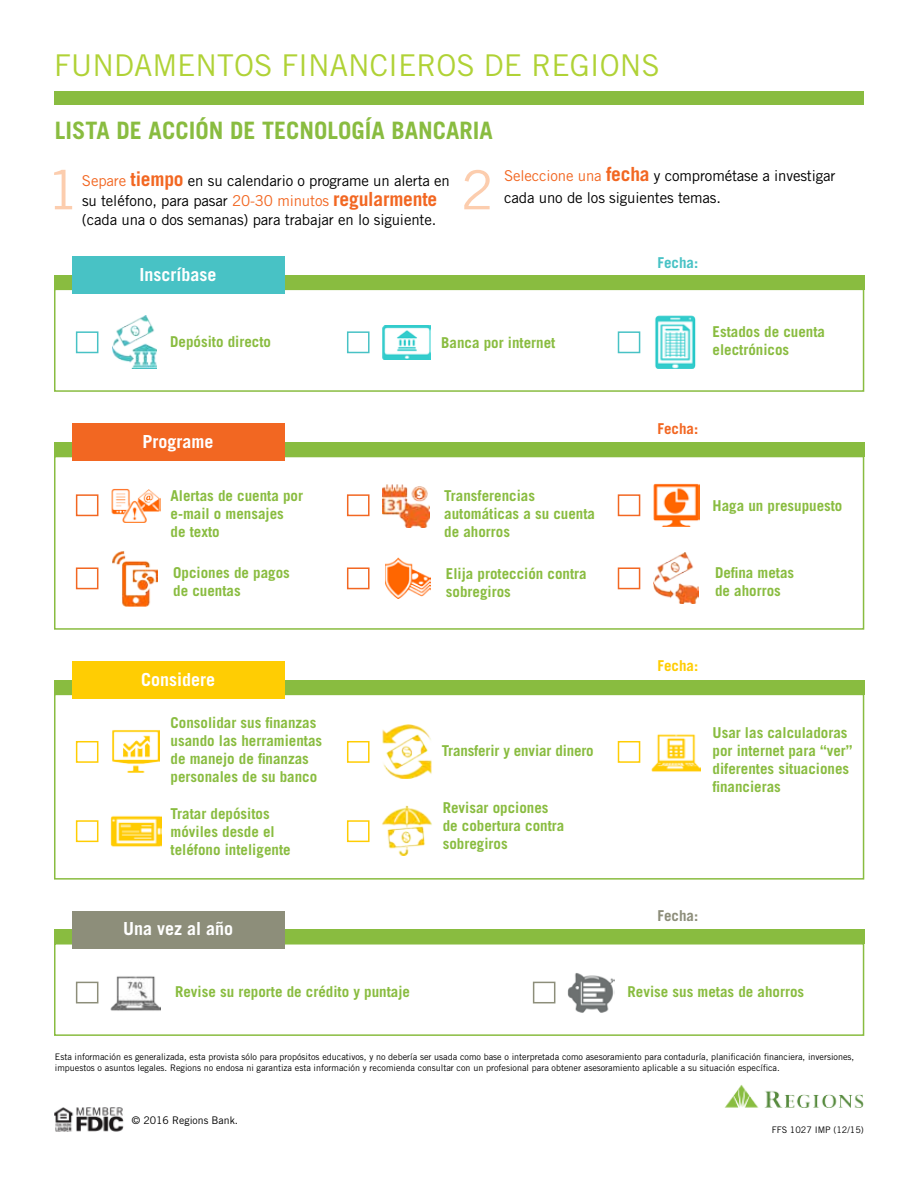
<style>
.page{position:relative;width:918px;height:1188px;background:#fff}
.page>*{position:absolute;margin:0;border:0;box-sizing:border-box;transform-origin:0 0}
.t1{font:54px "Trade Gothic LT Std";color:#fccdae}
.t2{font:30px "Trade Gothic LT Std";color:#b0d236}
.t3{font:700 24px "Trade Gothic LT Std";color:#89bc40}
.t4{font:700 18px "Trade Gothic LT Std";color:#fff}
.t5{font:700 15px/18px "Trade Gothic LT Std";color:#89bc40}
.t6{font:15px/19.5px "Trade Gothic LT Std";letter-spacing:-.01em;color:#000}
.t7{font:700 15px "Trade Gothic LT Std";color:#48c2c5}
.t8{font:700 15px "Trade Gothic LT Std";color:#f26722}
.t9{font:700 15px "Trade Gothic LT Std";color:#8d8e7a}
.t10{font:700 15px "Trade Gothic LT Std";color:#ffcd03}
.t11{font:10.5px "Trade Gothic LT Std";color:#000}
.t12{font:9px/10.8px "Trade Gothic LT Std";color:#000}
.s1{color:#f26722}
.s2{font-weight:700;font-size:19.5px;color:#f26722}
</style>
<div class="page">
<img style="left:725px;top:1085px;width:138px;height:23px">
<div style="left:54px;top:92px;width:810px;height:13px;background:#89bc40"></div>
<img style="left:54px;top:1107px;width:70px;height:25px">
<div style="left:54px;top:289px;width:810px;height:103px;border:2px solid #89bc40"></div>
<div style="left:76px;top:331px;width:22px;height:22px;border:2px solid #48c2c5"></div>
<img style="left:112px;top:316px;width:45px;height:53px">
<div style="left:54px;top:275px;width:810px;height:14px;background:#89bc40"></div>
<div style="left:72px;top:256px;width:212px;height:38px;background:#48c2c5"></div>
<img style="left:382px;top:325px;width:48px;height:34px">
<div style="left:347px;top:331px;width:23px;height:22px;border:2px solid #48c2c5"></div>
<div style="left:347px;top:567px;width:23px;height:22px;border:2px solid #f26722"></div>
<img style="left:385px;top:558px;width:45px;height:41px">
<img style="left:112px;top:551px;width:45px;height:55px">
<div style="left:76px;top:567px;width:22px;height:22px;border:2px solid #f26722"></div>
<div style="left:618px;top:567px;width:22px;height:22px;border:2px solid #f26722"></div>
<img style="left:653px;top:553px;width:46px;height:50px">
<div style="left:54px;top:456px;width:810px;height:174px;border:2px solid #89bc40"></div>
<div style="left:54px;top:442px;width:810px;height:15px;background:#89bc40"></div>
<div style="left:72px;top:423px;width:212px;height:38px;background:#f26722"></div>
<div style="left:533px;top:982px;width:22px;height:21px;border:2px solid #8d8e7a"></div>
<img style="left:567px;top:973px;width:48px;height:40px">
<div style="left:618px;top:741px;width:22px;height:22px;border:2px solid #ffcd03"></div>
<img style="left:652px;top:734px;width:48px;height:38px">
<div style="left:347px;top:820px;width:23px;height:22px;border:2px solid #ffcd03"></div>
<img style="left:382px;top:806px;width:50px;height:50px">
<div style="left:347px;top:741px;width:23px;height:22px;border:2px solid #ffcd03"></div>
<img style="left:382px;top:724px;width:50px;height:54px">
<div style="left:76px;top:820px;width:22px;height:22px;border:2px solid #ffcd03"></div>
<img style="left:111px;top:815px;width:51px;height:32px">
<div style="left:618px;top:494px;width:22px;height:22px;border:2px solid #f26722"></div>
<img style="left:653px;top:484px;width:47px;height:42px">
<div style="left:76px;top:494px;width:22px;height:22px;border:2px solid #f26722"></div>
<img style="left:111px;top:489px;width:50px;height:34px">
<div style="left:618px;top:331px;width:22px;height:22px;border:2px solid #48c2c5"></div>
<img style="left:655px;top:315px;width:41px;height:54px">
<div style="left:76px;top:982px;width:22px;height:21px;border:2px solid #8d8e7a"></div>
<img style="left:111px;top:976px;width:49px;height:35px">
<div style="left:54px;top:943px;width:810px;height:93px;border:2px solid #89bc40"></div>
<div style="left:54px;top:930px;width:810px;height:14px;background:#89bc40"></div>
<div style="left:72px;top:911px;width:212px;height:38px;background:#8d8e7a"></div>
<img style="left:112px;top:730px;width:48px;height:42px">
<div style="left:76px;top:741px;width:22px;height:22px;border:2px solid #ffcd03"></div>
<img style="left:382px;top:484px;width:47px;height:44px">
<div style="left:347px;top:494px;width:23px;height:22px;border:2px solid #f26722"></div>
<div style="left:54px;top:694px;width:810px;height:186px;border:2px solid #89bc40"></div>
<div style="left:54px;top:680px;width:810px;height:14px;background:#89bc40"></div>
<div style="left:72px;top:661px;width:212px;height:38px;background:#ffcd03"></div>
<h2 class="t2" style="left:54px;top:47px;width:607px">FUNDAMENTOS FINANCIEROS DE REGIONS</h2>
<h3 class="t3" style="left:55px;top:116px;width:439px">LISTA DE ACCIÓN DE TECNOLOGÍA BANCARIA</h3>
<p class="t6" style="left:82px;top:171px;width:369px"><span class="s1">Separe</span> <span class="s2">tiempo</span> en su calendario o programe un alerta en su teléfono, para pasar <span class="s1">20-30 minutos</span> <span class="s2">regularmente </span>(cada una o dos semanas) para trabajar en lo siguiente.</p>
<p class="t6" style="left:504px;top:164px;width:333px;line-height:22.5px"><span class="s1">Seleccione una</span> <span class="s2">fecha</span> y comprométase a investigar cada uno de los siguientes temas.</p>
<h1 class="t1" style="left:46px;top:157px;width:34px">1</h1>
<h1 class="t1" style="left:461px;top:157px;width:34px">2</h1>
<p class="t4" style="left:140px;top:263px;width:78px">Inscríbase</p>
<p class="t5" style="left:170px;top:333px;width:102px">Depósito directo</p>
<p class="t5" style="left:441px;top:333px;width:116px">Banca por internet</p>
<p class="t4" style="left:143px;top:430px;width:72px">Programe</p>
<p class="t5" style="left:171px;top:487px;width:134px">Alertas de cuenta por e-mail o mensajes<br>de texto</p>
<p class="t5" style="left:173px;top:564px;width:118px">Opciones de pagos de cuentas</p>
<p class="t4" style="left:141px;top:668px;width:75px">Considere</p>
<p class="t5" style="left:171px;top:714px;width:153px">Consolidar sus finanzas usando las herramientas de manejo de finanzas personales de su banco</p>
<p class="t5" style="left:171px;top:804px;width:122px">Tratar depósitos móviles desde el teléfono inteligente</p>
<p class="t4" style="left:123px;top:917px;width:111px">Una vez al año</p>
<p class="t5" style="left:175px;top:982px;width:237px">Revise su reporte de crédito y puntaje</p>
<p class="t5" style="left:444px;top:486px;width:152px">Transferencias automáticas a su cuenta de ahorros</p>
<p class="t5" style="left:446px;top:565px;width:142px">Elija protección contra sobregiros</p>
<p class="t5" style="left:442px;top:742px;width:154px">Transferir y enviar dinero</p>
<p class="t5" style="left:443px;top:798px;width:123px">Revisar opciones de cobertura contra sobregiros</p>
<p class="t7" style="left:657px;top:253px;width:42px">Fecha:</p>
<p class="t5" style="left:713px;top:322px;width:114px">Estados de cuenta electrónicos</p>
<p class="t8" style="left:657px;top:420px;width:42px">Fecha:</p>
<p class="t5" style="left:713px;top:496px;width:131px">Haga un presupuesto</p>
<p class="t5" style="left:715px;top:564px;width:81px">Defina metas de ahorros</p>
<p class="t10" style="left:657px;top:656px;width:42px">Fecha:</p>
<p class="t5" style="left:713px;top:723px;width:141px">Usar las calculadoras por internet para “ver” diferentes situaciones financieras</p>
<p class="t9" style="left:657px;top:907px;width:42px">Fecha:</p>
<p class="t5" style="left:628px;top:982px;width:178px">Revise sus metas de ahorros</p>
<p class="t12" style="left:55px;top:1051px;width:801px">Esta información es generalizada, esta provista sólo para propósitos educativos, y no debería ser usada como base o interpretada como asesoramiento para contaduría, planificación financiera, inversiones, impuestos o asuntos legales. Regions no endosa ni garantiza esta información y recomienda consultar con un profesional para obtener asesoramiento aplicable a su situación específica.</p>
<p class="t11" style="left:132px;top:1114px;width:108px">© 2016 Regions Bank.</p>
<p class="t12" style="left:772px;top:1124px;width:94px">FFS 1027 IMP (12/15)</p>
</div>
